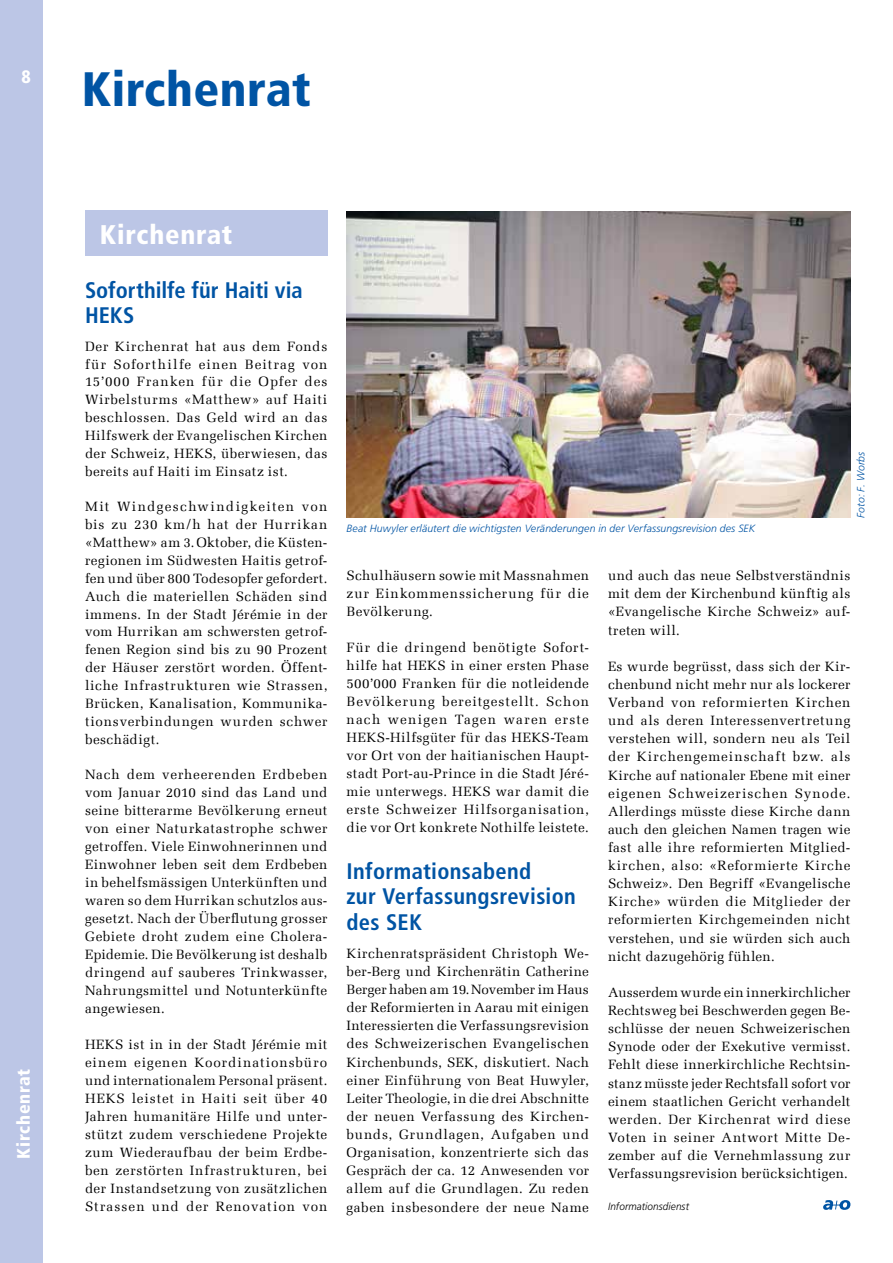
<style>
.page{position:relative;width:893px;height:1263px;background:#fff}
.page>*{position:absolute;margin:0;border:0;box-sizing:border-box;transform-origin:0 0}
.t1{font:900 condensed 48.3px "Frutiger";letter-spacing:.01em;color:#0054a4}
.t2{font:900 condensed 27px "Frutiger";letter-spacing:.025em;color:#fff}
.t3{font:700 condensed 22.5px/25.5px "Frutiger";letter-spacing:.01em;color:#0054a4}
.t4{font:900 condensed 18px "Frutiger";letter-spacing:.04em;color:#fff}
.t5{font:13.5px/18.1px "Melior Com";letter-spacing:.04em;color:#000;text-align:justify}
.t6{font:italic 300 10.5px "Frutiger";letter-spacing:.01em;color:#0054a4}
.t7{font:italic 300 10.5px "Frutiger";letter-spacing:.01em;color:#000;scale:.95 1}
</style>
<div class="page">
<div style="left:0;top:0;width:43px;height:1263px;background:#bcc6e6"></div>
<svg style="left:823px;top:1200px;width:27px;height:10px"></svg>
<img style="left:347px;top:211px;width:503px;height:307px">
<div style="left:85px;top:210px;width:242px;height:46px;background:#bcc6e6"></div>
<h3 class="t4" style="left:22px;top:66px;width:11px">8</h3>
<h3 class="t4" style="left:13px;top:1159px;width:92px;rotate:-90deg">Kirchenrat</h3>
<h1 class="t1" style="left:82px;top:60px;width:230px">Kirchenrat</h1>
<h2 class="t2" style="left:100px;top:218px;width:134px">Kirchenrat</h2>
<h3 class="t3" style="left:85px;top:277px;width:219px">Soforthilfe für Haiti via<br>HEKS</h3>
<p class="t5" style="left:85px;top:337px;width:244px">Der Kirchenrat hat aus dem Fonds für Soforthilfe einen Beitrag von 15’000 Franken für die Opfer des Wirbelsturms «Matthew» auf Haiti beschlossen. Das Geld wird an das Hilfswerk der Evangelischen Kirchen der Schweiz, HEKS, überwiesen, das bereits auf Haiti im Einsatz ist.</p>
<p class="t5" style="left:85px;top:498px;width:244px">Mit Windgeschwindigkeiten von bis zu 230 km/h hat der Hurrikan «Matthew» am 3.Oktober, die Küsten&shy;regionen im Südwesten Haitis getrof&shy;fen und über 800 Todesopfer gefordert.<br>Auch die materiellen Schäden sind immens. In der Stadt Jérémie in der vom Hurrikan am schwersten getrof&shy;fenen Region sind bis zu 90 Prozent der Häuser zerstört worden. Öffent&shy;liche Infrastrukturen wie Strassen, Brücken, Kanalisation, Kommunika&shy;tionsverbindungen wurden schwer beschädigt.</p>
<p class="t5" style="left:85px;top:766px;width:244px">Nach dem verheerenden Erdbeben vom Januar 2010 sind das Land und seine bitterarme Bevölkerung erneut von einer Naturkatastrophe schwer getroffen. Viele Einwohnerinnen und Einwohner leben seit dem Erdbeben in behelfsmässigen Unterkünften und waren so dem Hurrikan schutzlos aus&shy;gesetzt. Nach der Überflutung grosser Gebiete droht zudem eine Cholera-Epidemie. Die Bevölkerung ist deshalb dringend auf sauberes Trinkwasser, Nahrungsmittel und Notunterkünfte angewiesen.</p>
<p class="t5" style="left:85px;top:1035px;width:244px">HEKS ist in in der Stadt Jérémie mit einem eigenen Koordinationsbüro und internationalem Personal präsent.<br>HEKS leistet in Haiti seit über 40<br>Jahren humanitäre Hilfe und unter&shy;stützt zudem verschiedene Projekte zum Wiederaufbau der beim Erdbe&shy;ben zerstörten Infrastrukturen, bei der Instandsetzung von zusätzlichen Strassen und der Renovation von</p>
<p class="t6" style="left:347px;top:522px;width:410px">Beat Huwyler erläutert die wichtigsten Veränderungen in der Verfassungsrevision des SEK</p>
<p class="t6" style="left:855px;top:518px;width:68px;rotate:-90deg">Foto: F. Worbs</p>
<p class="t5" style="left:347px;top:566px;width:244px">Schulhäusern sowie mit Massnahmen zur Einkommenssicherung für die Bevölkerung.</p>
<p class="t5" style="left:347px;top:638px;width:244px">Für die dringend benötigte Sofort&shy;hilfe hat HEKS in einer ersten Phase 500’000 Franken für die notleidende Bevölkerung bereitgestellt. Schon nach wenigen Tagen waren erste HEKS-Hilfsgüter für das HEKS-Team vor Ort von der haitianischen Haupt&shy;stadt Port-au-Prince in die Stadt Jéré&shy;mie unterwegs. HEKS war damit die erste Schweizer Hilfsorganisation, die vor Ort konkrete Nothilfe leistete.</p>
<h3 class="t3" style="left:347px;top:858px;width:231px">Informationsabend<br>zur Verfassungsrevision des SEK</h3>
<p class="t5" style="left:347px;top:944px;width:244px">Kirchenratspräsident Christoph We&shy;ber-Berg und Kirchenrätin Catherine Berger haben am 19.November im Haus der Reformierten in Aarau mit einigen Interessierten die Verfassungsrevision des Schweizerischen Evangelischen Kirchenbunds, SEK, diskutiert. Nach einer Einführung von Beat Huwyler, Leiter Theologie, in die drei Abschnitte der neuen Verfassung des Kirchen&shy;bunds, Grundlagen, Aufgaben und Organisation, konzentrierte sich das Gespräch der ca. 12 Anwesenden vor allem auf die Grundlagen. Zu reden gaben insbesondere der neue Name</p>
<p class="t5" style="left:608px;top:566px;width:244px">und auch das neue Selbstverständnis mit dem der Kirchenbund künftig als «Evangelische Kirche Schweiz» auf&shy;treten will.</p>
<p class="t5" style="left:608px;top:657px;width:244px">Es wurde begrüsst, dass sich der Kir&shy;chenbund nicht mehr nur als lockerer Verband von reformierten Kirchen und als deren Interessenvertretung verstehen will, sondern neu als Teil der Kirchengemeinschaft bzw. als Kirche auf nationaler Ebene mit einer eigenen Schweizerischen Synode.<br>Allerdings müsste diese Kirche dann auch den gleichen Namen tragen wie fast alle ihre reformierten Mitglied&shy;kirchen, also: «Reformierte Kirche Schweiz». Den Begriff «Evangelische Kirche» würden die Mitglieder der reformierten Kirchgemeinden nicht verstehen, und sie würden sich auch nicht dazugehörig fühlen.</p>
<p class="t5" style="left:608px;top:983px;width:244px">Ausserdem wurde ein innerkirchlicher Rechtsweg bei Beschwerden gegen Be&shy;schlüsse der neuen Schweizerischen Synode oder der Exekutive vermisst.<br>Fehlt diese innerkirchliche Rechtsin&shy;stanz müsste jeder Rechtsfall sofort vor einem staatlichen Gericht verhandelt werden. Der Kirchenrat wird diese Voten in seiner Antwort Mitte De&shy;zember auf die Vernehmlassung zur Verfassungsrevision berücksichtigen.</p>
<p class="t7" style="left:608px;top:1200px;width:87px">Informationsdienst</p>
</div>
